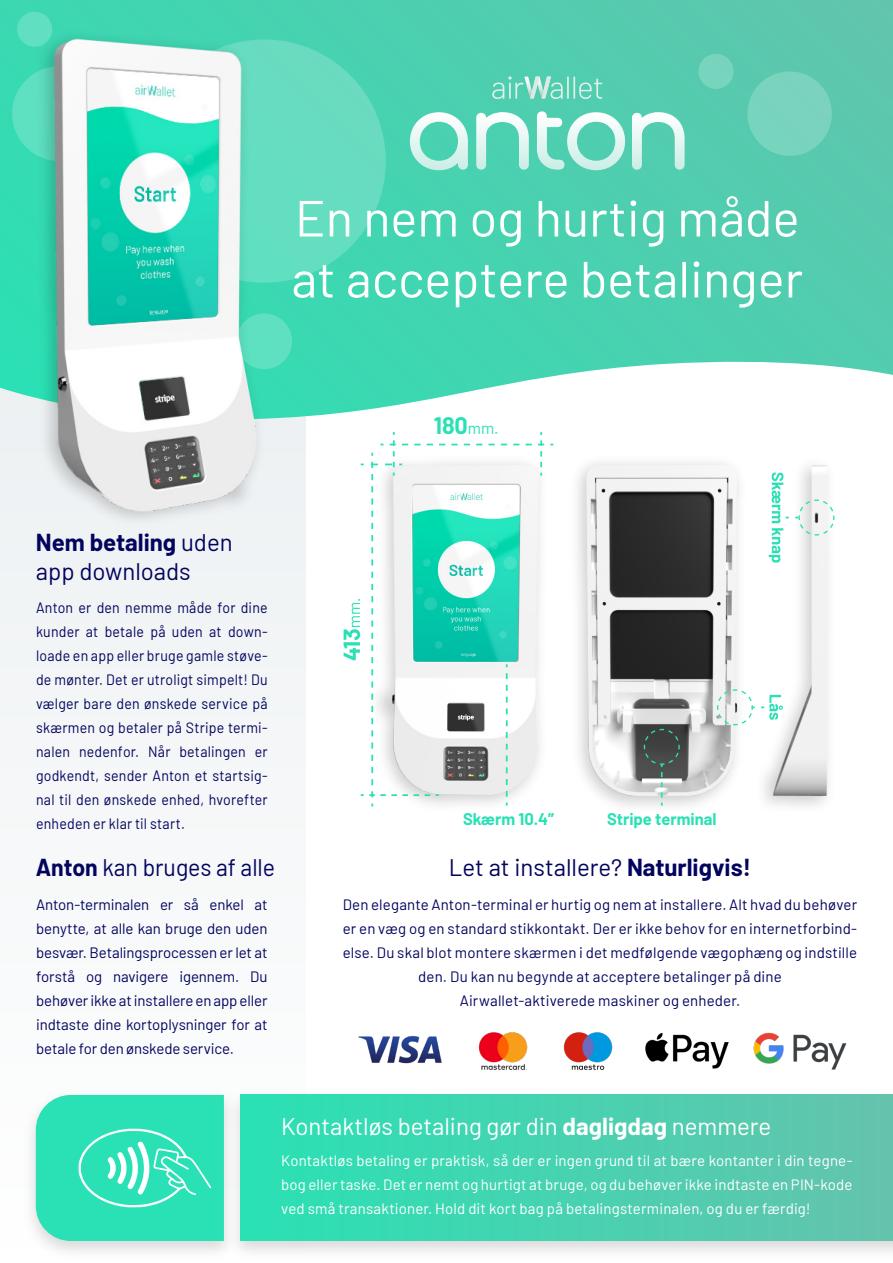
<style>
.page{position:relative;width:893px;height:1263px;background:#fff}
.page>*{position:absolute;margin:0;border:0;box-sizing:border-box;transform-origin:0 0}
.t1{font:50.85px/60.9px "Barlow";color:#fff}
.t2{font:24px/28.8px "Barlow";color:#03045e}
.t3{font:24px "Barlow";color:#fff}
.t4{font:24px "Barlow";color:#03045e;scale:.96 1}
.t5{font:700 23.4px "Barlow";color:#29e1b4}
.t6{font:700 16.5px "Barlow";color:#29e1b4}
.t7{font:15px/24px "Barlow";letter-spacing:.01em;color:#03045e;text-align:justify}
.t8{font:15px/24px "Barlow";letter-spacing:.01em;color:#03045e;text-align:justify;scale:.94 1}
.t9{font:15px/24px "Barlow";letter-spacing:.01em;color:#fff;text-align:justify}
.s1{font-weight:400;font-size:16.05px}
.s2{font-weight:700}
</style>
<div class="page">
<div style="left:0;top:307px;width:305px;height:956px;background:#f5f7f8"></div>
<img style="left:34px;top:1126px;width:188px;height:123px">
<img style="left:222px;top:1094px;width:671px;height:159px">
<div style="left:241px;top:1095px;width:652px;height:146px;background:linear-gradient(to right,#29e1b4,#65c3ac)"></div>
<svg style="left:36px;top:1095px;width:188px;height:146px;background:#3be3ba"></svg>
<img style="left:753px;top:1032px;width:94px;height:38px">
<img style="left:645px;top:1032px;width:84px;height:37px">
<img style="left:478px;top:1032px;width:50px;height:38px">
<img style="left:563px;top:1032px;width:50px;height:38px">
<img style="left:358px;top:1035px;width:84px;height:29px">
<svg style="left:0;top:0;width:893px;height:422px;background:#5fd5b8"></svg>
<div style="left:12px;top:66px;width:95px;height:95px;background:#5ee1c1;border-radius:50%"></div>
<div style="left:143px;top:39px;width:243px;height:244px;background:#67dcc0;border-radius:50%"></div>
<div style="left:17px;top:12px;width:35px;height:35px;background:#61dfc1;border-radius:50%"></div>
<div style="left:698px;top:54px;width:35px;height:35px;background:#77d4bd;border-radius:50%"></div>
<div style="left:236px;top:313px;width:56px;height:56px;background:#5fe0c1;border-radius:50%"></div>
<div style="left:747px;top:71px;width:85px;height:85px;background:#79d3bd;border-radius:50%"></div>
<svg style="left:410px;top:112px;width:58px;height:58px;background:#91e2cf"></svg>
<svg style="left:476px;top:112px;width:53px;height:58px"></svg>
<svg style="left:537px;top:111px;width:88px;height:59px;background:#90dfcc"></svg>
<svg style="left:632px;top:112px;width:53px;height:58px"></svg>
<hr style="left:567px;top:77px;width:2px;height:22px;background:#e7f1ec">
<hr style="left:573px;top:77px;width:2px;height:22px;background:#e7f1ec">
<svg style="left:579px;top:79px;width:23px;height:20px"></svg>
<svg style="left:492px;top:76px;width:71px;height:23px;background:#7ed8c1"></svg>
<img style="left:30px;top:22px;width:242px;height:400px">
<img style="left:38px;top:29px;width:236px;height:493px">
<img style="left:577px;top:462px;width:162px;height:345px">
<img style="left:764px;top:465px;width:64px;height:341px">
<svg style="left:344px;top:432px;width:200px;height:365px"></svg>
<svg style="left:761px;top:695px;width:22px;height:25px"></svg>
<svg style="left:769px;top:472px;width:20px;height:91px"></svg>
<svg style="left:642px;top:727px;width:38px;height:70px;background:#6c7371"></svg>
<svg style="left:715px;top:687px;width:40px;height:40px"></svg>
<svg style="left:795px;top:497px;width:40px;height:41px"></svg>
<h1 class="t1" style="left:291px;top:184px;width:513px">En nem og hurtig måde at acceptere betalinger</h1>
<h3 class="t5" style="left:434px;top:408px;width:66px">180<span class="s1">mm.</span></h3>
<h2 class="t2" style="left:36px;top:526px;width:198px"><span class="s2">Nem betaling</span> uden app downloads</h2>
<p class="t8" style="left:36px;top:594px;width:248px">Anton er den nemme måde for dine kunder at betale på uden at down&shy;loade en app eller bruge gamle støve&shy;de mønter. Det er utroligt simpelt! Du vælger bare den ønskede service på skærmen og betaler på Stripe termi&shy;nalen nedenfor. Når betalingen er godkendt, sender Anton et startsig&shy;nal til den ønskede enhed, hvorefter enheden er klar til start.</p>
<h2 class="t4" style="left:36px;top:850px;width:251px"><span class="s2">Anton</span> kan bruges af alle</h2>
<p class="t7" style="left:36px;top:892px;width:233px">Anton-terminalen er så enkel at benytte, at alle kan bruge den uden besvær. Betalingsprocessen er let at forstå og navigere igennem. Du behøver ikke at installere en app eller indtaste dine kortoplysninger for at betale for den ønskede service.</p>
<p class="t6" style="left:463px;top:807px;width:93px">Skærm 10.4”</p>
<p class="t6" style="left:607px;top:807px;width:111px">Stripe terminal</p>
<h2 class="t2" style="left:449px;top:851px;width:303px">Let at installere? <span class="s2">Naturligvis!</span></h2>
<p class="t7" style="left:343px;top:892px;width:516px;text-align:center">Den elegante Anton-terminal er hurtig og nem at installere. Alt hvad du behøver er en væg og en standard stikkontakt. Der er ikke behov for en internetforbind&shy;else. Du skal blot montere skærmen i det medfølgende vægophæng og indstille den. Du kan nu begynde at acceptere betalinger på dine<br>Airwallet-aktiverede maskiner og enheder.</p>
<h2 class="t3" style="left:281px;top:1109px;width:492px">Kontaktløs betaling gør din <span class="s2">dagligdag</span> nemmere</h2>
<p class="t9" style="left:281px;top:1148px;width:573px">Kontaktløs betaling er praktisk, så der er ingen grund til at bære kontanter i din tegne&shy;bog eller taske. Det er nemt og hurtigt at bruge, og du behøver ikke indtaste en PIN-kode ved små transaktioner. Hold dit kort bag på betalingsterminalen, og du er færdig!</p>
</div>
